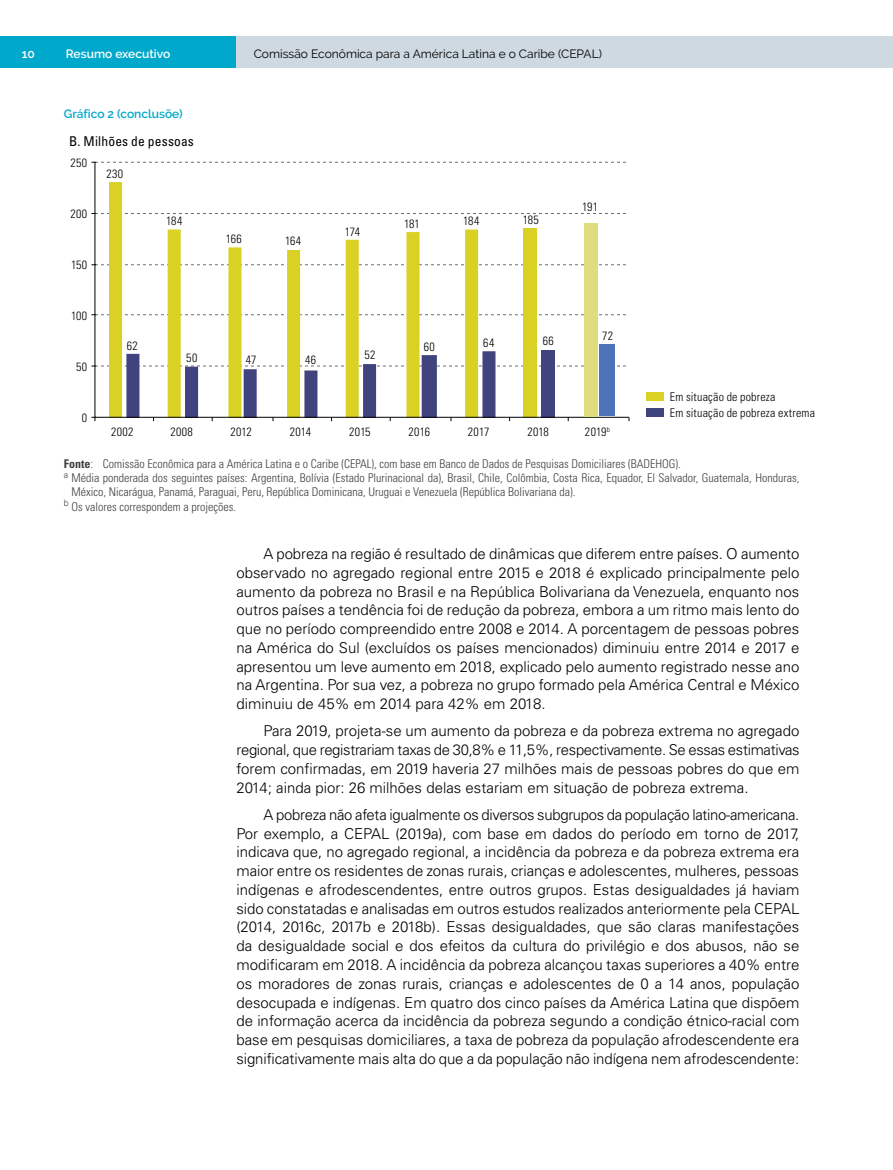
<style>
.page{position:relative;width:893px;height:1170px;background:#fff}
.page>*{position:absolute;margin:0;border:0;box-sizing:border-box;transform-origin:0 0}
.t1{font:300 15px/18.8px "Univers LT Std";color:#000;text-align:justify}
.t2{font:condensed 13.5px "Univers LT Std";letter-spacing:.015em;color:#000}
.t3{font:300 condensed 12px "Univers LT Std";color:#414042}
.t4{font:300 condensed 12px/16.2px "Univers LT Std";letter-spacing:.02em;color:#000}
.t5{font:12px "Raleway";color:#000}
.t6{font:600 12px "Raleway";color:#00a8cb}
.t7{font:600 12px "Raleway";color:#fff}
.s1{font-weight:700}
</style>
<div class="page">
<div style="left:0;top:36px;width:237px;height:32px;background:#00a8cb"></div>
<div style="left:236px;top:36px;width:657px;height:32px;background:#ced9e1"></div>
<div style="left:646px;top:392px;width:17px;height:9px;background:#d9d124"></div>
<div style="left:646px;top:408px;width:17px;height:9px;background:#40437d"></div>
<div style="left:524px;top:228px;width:13px;height:190px;background:#d9d124"></div>
<svg style="left:109px;top:182px;width:369px;height:169px"></svg>
<div style="left:541px;top:350px;width:13px;height:68px;background:#40437d"></div>
<hr style="left:95px;top:162px;width:1px;height:255px;background:#000">
<svg style="left:91px;top:162px;width:535px;height:1px"></svg>
<svg style="left:91px;top:213px;width:535px;height:1px"></svg>
<svg style="left:91px;top:264px;width:535px;height:1px"></svg>
<svg style="left:91px;top:314px;width:535px;height:1px"></svg>
<svg style="left:91px;top:351px;width:539px;height:70px"></svg>
<div style="left:584px;top:223px;width:13px;height:193px;background:#dedc7c"></div>
<div style="left:599px;top:344px;width:15px;height:72px;background:#4e72b8"></div>
<p class="t7" style="left:22px;top:47px;width:15px">10</p>
<p class="t7" style="left:66px;top:47px;width:106px">Resumo executivo</p>
<p class="t5" style="left:254px;top:47px;width:350px">Comissão Econômica para a América Latina e o Caribe (CEPAL)</p>
<p class="t6" style="left:64px;top:106px;width:121px">Gráfico 2 (conclusõe)</p>
<p class="t2" style="left:69px;top:132px;width:126px">B. Milhões de pessoas</p>
<p class="t4" style="left:107px;top:166px;width:18px">230</p>
<p class="t4" style="left:166px;top:212px;width:18px">184</p>
<p class="t4" style="left:71px;top:154px;width:18px">250</p>
<p class="t4" style="left:70px;top:205px;width:18px">200</p>
<p class="t4" style="left:71px;top:257px;width:18px">150</p>
<p class="t4" style="left:71px;top:308px;width:18px">100</p>
<p class="t4" style="left:127px;top:337px;width:13px">62</p>
<p class="t4" style="left:226px;top:231px;width:18px">166</p>
<p class="t4" style="left:285px;top:232px;width:18px">164</p>
<p class="t4" style="left:76px;top:359px;width:13px">50</p>
<p class="t4" style="left:186px;top:349px;width:13px">50</p>
<p class="t4" style="left:246px;top:352px;width:12px">47</p>
<p class="t4" style="left:305px;top:352px;width:13px">46</p>
<p class="t4" style="left:345px;top:223px;width:17px">174</p>
<p class="t4" style="left:364px;top:347px;width:13px">52</p>
<p class="t4" style="left:404px;top:215px;width:17px">181</p>
<p class="t4" style="left:463px;top:213px;width:18px">184</p>
<p class="t4" style="left:523px;top:211px;width:18px">185</p>
<p class="t4" style="left:582px;top:199px;width:17px">191</p>
<p class="t4" style="left:424px;top:339px;width:13px">60</p>
<p class="t4" style="left:483px;top:335px;width:13px">64</p>
<p class="t4" style="left:543px;top:333px;width:13px">66</p>
<p class="t4" style="left:602px;top:328px;width:12px">72</p>
<p class="t4" style="left:670px;top:389px;width:147px">Em situação de pobreza<br>Em situação de pobreza extrema</p>
<p class="t3" style="left:64px;top:456px;width:618px"><span class="s1">Fonte</span>: Comissão Econômica para a América Latina e o Caribe (CEPAL), com base em Banco de Dados de Pesquisas Domiciliares (BADEHOG).</p>
<p class="t3" style="left:64px;top:470px;width:737px"><sup>a</sup> Média ponderada dos seguintes países: Argentina, Bolívia (Estado Plurinacional da), Brasil, Chile, Colômbia, Costa Rica, Equador, El Salvador, Guatemala, Honduras,</p>
<p class="t3" style="left:71px;top:485px;width:505px">México, Nicarágua, Panamá, Paraguai, Peru, República Dominicana, Uruguai e Venezuela (República Bolivariana da).</p>
<p class="t3" style="left:64px;top:499px;width:174px"><sup>b</sup> Os valores correspondem a projeções.</p>
<p class="t1" style="left:236px;top:544px;width:565px;text-indent:27px">A pobreza na região é resultado de dinâmicas que diferem entre países. O aumento observado no agregado regional entre 2015 e 2018 é explicado principalmente pelo aumento da pobreza no Brasil e na República Bolivariana da Venezuela, enquanto nos outros países a tendência foi de redução da pobreza, embora a um ritmo mais lento do que no período compreendido entre 2008 e 2014. A porcentagem de pessoas pobres na América do Sul (excluídos os países mencionados) diminuiu entre 2014 e 2017 e apresentou um leve aumento em 2018, explicado pelo aumento registrado nesse ano na Argentina. Por sua vez, a pobreza no grupo formado pela América Central e México diminuiu de 45% em 2014 para 42% em 2018.</p>
<p class="t1" style="left:236px;top:721px;width:565px;text-indent:27px">Para 2019, projeta-se um aumento da pobreza e da pobreza extrema no agregado regional, que registrariam taxas de 30,8% e 11,5%, respectivamente. Se essas estimativas forem confirmadas, em 2019 haveria 27 milhões mais de pessoas pobres do que em 2014; ainda pior: 26 milhões delas estariam em situação de pobreza extrema.</p>
<p class="t1" style="left:236px;top:805px;width:565px;text-indent:27px">A pobreza não afeta igualmente os diversos subgrupos da população latino-americana.<br>Por exemplo, a CEPAL (2019a), com base em dados do período em torno de 2017, indicava que, no agregado regional, a incidência da pobreza e da pobreza extrema era maior entre os residentes de zonas rurais, crianças e adolescentes, mulheres, pessoas indígenas e afrodescendentes, entre outros grupos. Estas desigualdades já haviam sido constatadas e analisadas em outros estudos realizados anteriormente pela CEPAL (2014, 2016c, 2017b e 2018b). Essas desigualdades, que são claras manifestações da desigualdade social e dos efeitos da cultura do privilégio e dos abusos, não se modificaram em 2018. A incidência da pobreza alcançou taxas superiores a 40% entre os moradores de zonas rurais, crianças e adolescentes de 0 a 14 anos, população desocupada e indígenas. Em quatro dos cinco países da América Latina que dispõem de informação acerca da incidência da pobreza segundo a condição étnico-racial com base em pesquisas domiciliares, a taxa de pobreza da população afrodescendente era significativamente mais alta do que a da população não indígena nem afrodescendente:</p>
<p class="t4" style="left:82px;top:410px;width:7px">0</p>
<p class="t4" style="left:111px;top:423px;width:24px">2002</p>
<p class="t4" style="left:170px;top:423px;width:24px">2008</p>
<p class="t4" style="left:230px;top:423px;width:23px">2012</p>
<p class="t4" style="left:290px;top:423px;width:23px">2014</p>
<p class="t4" style="left:349px;top:423px;width:23px">2015</p>
<p class="t4" style="left:408px;top:423px;width:23px">2016</p>
<p class="t4" style="left:468px;top:423px;width:23px">2017</p>
<p class="t4" style="left:527px;top:423px;width:23px">2018</p>
<p class="t4" style="left:585px;top:423px;width:27px">2019<sup>b</sup></p>
</div>
